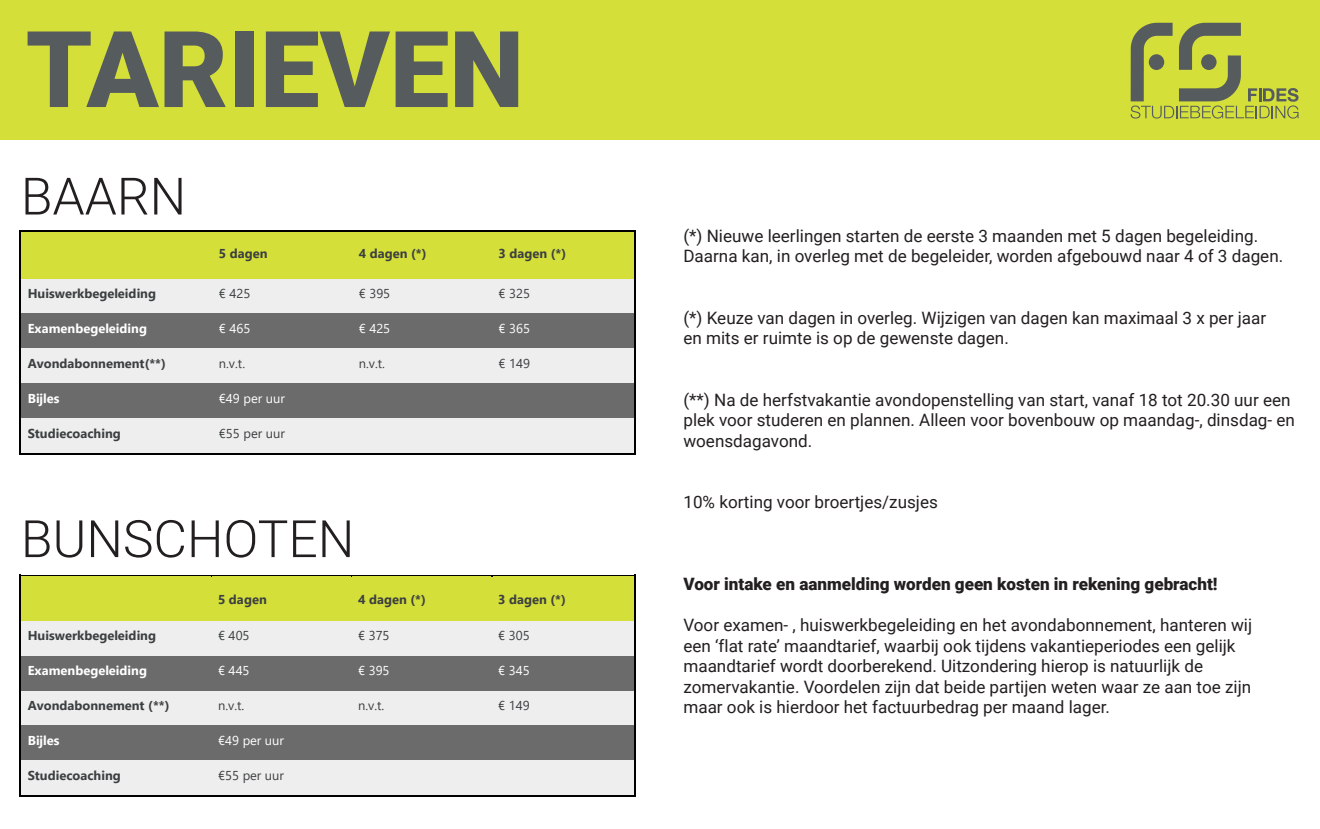
<style>
.page{position:relative;width:1320px;height:829px;background:#fff}
.page>*{position:absolute;margin:0;border:0;box-sizing:border-box;transform-origin:0 0}
.t1{font:900 106.19px "Roboto";color:#565c5e}
.t2{font:300 51.56px "Roboto";color:#231f20}
.t3{font:17.06px/20.5px "Roboto";color:#231f20}
.t4{font:900 17.06px "Roboto";color:#231f20}
.t5{font:700 12.88px "Segoe UI";color:#3c3f41}
.t6{font:12.88px "Segoe UI";letter-spacing:.005em;color:#3c3f41}
.t7{font:700 12.88px "Segoe UI";color:#fff}
.t8{font:12.88px "Segoe UI";letter-spacing:.005em;color:#fff}
</style>
<div class="page">
<div style="left:21px;top:232px;width:190px;height:46px;background:#d4df3a"></div>
<div style="left:211px;top:232px;width:140px;height:46px;background:#d4df3a"></div>
<div style="left:351px;top:232px;width:140px;height:46px;background:#d4df3a"></div>
<div style="left:491px;top:232px;width:143px;height:46px;background:#d4df3a"></div>
<hr style="left:21px;top:230px;width:190px;height:2px;background:#000001">
<hr style="left:213px;top:230px;width:138px;height:2px;background:#000001">
<hr style="left:353px;top:230px;width:138px;height:2px;background:#000001">
<hr style="left:493px;top:230px;width:141px;height:2px;background:#000001">
<hr style="left:19px;top:232px;width:2px;height:46px;background:#000001">
<hr style="left:634px;top:232px;width:2px;height:46px;background:#000001">
<div style="left:21px;top:278px;width:190px;height:35px;background:#edeeed"></div>
<div style="left:211px;top:278px;width:140px;height:35px;background:#edeeed"></div>
<div style="left:351px;top:278px;width:140px;height:35px;background:#edeeed"></div>
<div style="left:491px;top:278px;width:143px;height:35px;background:#edeeed"></div>
<hr style="left:19px;top:278px;width:2px;height:35px;background:#000001">
<hr style="left:634px;top:278px;width:2px;height:35px;background:#000001">
<div style="left:21px;top:313px;width:190px;height:35px;background:#6c6b6c"></div>
<div style="left:211px;top:313px;width:140px;height:35px;background:#6c6b6c"></div>
<div style="left:351px;top:313px;width:140px;height:35px;background:#6c6b6c"></div>
<div style="left:491px;top:313px;width:143px;height:35px;background:#6c6b6c"></div>
<hr style="left:19px;top:313px;width:2px;height:35px;background:#000001">
<hr style="left:634px;top:313px;width:2px;height:35px;background:#000001">
<div style="left:21px;top:348px;width:190px;height:35px;background:#edeeed"></div>
<div style="left:211px;top:348px;width:140px;height:35px;background:#edeeed"></div>
<div style="left:351px;top:348px;width:140px;height:35px;background:#edeeed"></div>
<div style="left:491px;top:348px;width:143px;height:35px;background:#edeeed"></div>
<hr style="left:19px;top:348px;width:2px;height:35px;background:#000001">
<hr style="left:634px;top:348px;width:2px;height:35px;background:#000001">
<div style="left:21px;top:383px;width:190px;height:35px;background:#6c6b6c"></div>
<div style="left:211px;top:383px;width:140px;height:35px;background:#6c6b6c"></div>
<div style="left:351px;top:383px;width:140px;height:35px;background:#6c6b6c"></div>
<div style="left:491px;top:383px;width:143px;height:35px;background:#6c6b6c"></div>
<hr style="left:19px;top:383px;width:2px;height:35px;background:#000001">
<hr style="left:634px;top:383px;width:2px;height:35px;background:#000001">
<div style="left:21px;top:418px;width:190px;height:35px;background:#edeeed"></div>
<div style="left:211px;top:418px;width:140px;height:35px;background:#edeeed"></div>
<div style="left:351px;top:418px;width:140px;height:35px;background:#edeeed"></div>
<div style="left:491px;top:418px;width:143px;height:35px;background:#edeeed"></div>
<hr style="left:19px;top:418px;width:2px;height:35px;background:#000001">
<hr style="left:21px;top:453px;width:190px;height:2px;background:#000001">
<hr style="left:212px;top:453px;width:139px;height:2px;background:#000001">
<hr style="left:352px;top:453px;width:139px;height:2px;background:#000001">
<hr style="left:492px;top:453px;width:142px;height:2px;background:#000001">
<hr style="left:634px;top:418px;width:2px;height:35px;background:#000001">
<div style="left:21px;top:577px;width:190px;height:44px;background:#d4df3a"></div>
<div style="left:211px;top:577px;width:140px;height:44px;background:#d4df3a"></div>
<div style="left:351px;top:577px;width:140px;height:44px;background:#d4df3a"></div>
<div style="left:491px;top:577px;width:143px;height:44px;background:#d4df3a"></div>
<hr style="left:21px;top:575px;width:190px;height:2px;background:#000001">
<hr style="left:213px;top:575px;width:138px;height:2px;background:#000001">
<hr style="left:353px;top:575px;width:138px;height:2px;background:#000001">
<hr style="left:493px;top:575px;width:141px;height:2px;background:#000001">
<hr style="left:19px;top:577px;width:2px;height:44px;background:#000001">
<hr style="left:634px;top:577px;width:2px;height:44px;background:#000001">
<div style="left:21px;top:621px;width:190px;height:35px;background:#edeeed"></div>
<div style="left:211px;top:621px;width:140px;height:35px;background:#edeeed"></div>
<div style="left:351px;top:621px;width:140px;height:35px;background:#edeeed"></div>
<div style="left:491px;top:621px;width:143px;height:35px;background:#edeeed"></div>
<hr style="left:19px;top:621px;width:2px;height:35px;background:#000001">
<hr style="left:634px;top:621px;width:2px;height:35px;background:#000001">
<div style="left:21px;top:656px;width:190px;height:34px;background:#6c6b6c"></div>
<div style="left:211px;top:656px;width:140px;height:34px;background:#6c6b6c"></div>
<div style="left:351px;top:656px;width:140px;height:34px;background:#6c6b6c"></div>
<div style="left:491px;top:656px;width:143px;height:34px;background:#6c6b6c"></div>
<hr style="left:19px;top:656px;width:2px;height:34px;background:#000001">
<hr style="left:634px;top:656px;width:2px;height:34px;background:#000001">
<div style="left:21px;top:690px;width:190px;height:35px;background:#edeeed"></div>
<div style="left:211px;top:690px;width:140px;height:35px;background:#edeeed"></div>
<div style="left:351px;top:690px;width:140px;height:35px;background:#edeeed"></div>
<div style="left:491px;top:690px;width:143px;height:35px;background:#edeeed"></div>
<hr style="left:19px;top:690px;width:2px;height:35px;background:#000001">
<hr style="left:634px;top:690px;width:2px;height:35px;background:#000001">
<div style="left:21px;top:725px;width:190px;height:35px;background:#6c6b6c"></div>
<div style="left:211px;top:725px;width:140px;height:35px;background:#6c6b6c"></div>
<div style="left:351px;top:725px;width:140px;height:35px;background:#6c6b6c"></div>
<div style="left:491px;top:725px;width:143px;height:35px;background:#6c6b6c"></div>
<hr style="left:19px;top:725px;width:2px;height:35px;background:#000001">
<hr style="left:634px;top:725px;width:2px;height:35px;background:#000001">
<div style="left:21px;top:760px;width:190px;height:35px;background:#edeeed"></div>
<div style="left:211px;top:760px;width:140px;height:35px;background:#edeeed"></div>
<div style="left:351px;top:760px;width:140px;height:35px;background:#edeeed"></div>
<div style="left:491px;top:760px;width:143px;height:35px;background:#edeeed"></div>
<hr style="left:19px;top:760px;width:2px;height:35px;background:#000001">
<hr style="left:21px;top:795px;width:190px;height:2px;background:#000001">
<hr style="left:212px;top:795px;width:139px;height:2px;background:#000001">
<hr style="left:352px;top:795px;width:139px;height:2px;background:#000001">
<hr style="left:492px;top:795px;width:142px;height:2px;background:#000001">
<hr style="left:634px;top:760px;width:2px;height:35px;background:#000001">
<div style="left:0;top:0;width:1319px;height:140px;background:#d4df3a"></div>
<svg style="left:1130px;top:23px;width:168px;height:96px"></svg>
<h1 class="t1" style="left:26px;top:-5px;width:500px">TARIEVEN</h1>
<h2 class="t2" style="left:21px;top:160px;width:167px">BAARN</h2>
<p class="t5" style="left:219px;top:241px;width:50px">5 dagen</p>
<p class="t5" style="left:359px;top:241px;width:69px">4 dagen (*)</p>
<p class="t5" style="left:498px;top:241px;width:69px">3 dagen (*)</p>
<p class="t5" style="left:28px;top:281px;width:130px">Huiswerkbegeleiding</p>
<p class="t6" style="left:219px;top:281px;width:33px">€ 425</p>
<p class="t6" style="left:359px;top:281px;width:33px">€ 395</p>
<p class="t6" style="left:498px;top:281px;width:33px">€ 325</p>
<p class="t7" style="left:28px;top:316px;width:121px">Examenbegeleiding</p>
<p class="t8" style="left:219px;top:316px;width:33px">€ 465</p>
<p class="t8" style="left:359px;top:316px;width:33px">€ 425</p>
<p class="t8" style="left:498px;top:316px;width:33px">€ 365</p>
<p class="t5" style="left:28px;top:351px;width:140px">Avondabonnement(**)</p>
<p class="t6" style="left:219px;top:351px;width:28px">n.v.t.</p>
<p class="t6" style="left:359px;top:351px;width:28px">n.v.t.</p>
<p class="t6" style="left:498px;top:351px;width:33px">€ 149</p>
<p class="t7" style="left:28px;top:386px;width:33px">Bijles</p>
<p class="t8" style="left:219px;top:386px;width:67px">€49 per uur</p>
<p class="t5" style="left:28px;top:421px;width:95px">Studiecoaching</p>
<p class="t6" style="left:219px;top:421px;width:67px">€55 per uur</p>
<h2 class="t2" style="left:21px;top:502px;width:335px">BUNSCHOTEN</h2>
<p class="t5" style="left:218px;top:587px;width:50px">5 dagen</p>
<p class="t5" style="left:358px;top:587px;width:69px">4 dagen (*)</p>
<p class="t5" style="left:498px;top:587px;width:69px">3 dagen (*)</p>
<p class="t5" style="left:28px;top:623px;width:130px">Huiswerkbegeleiding</p>
<p class="t6" style="left:218px;top:623px;width:33px">€ 405</p>
<p class="t6" style="left:358px;top:623px;width:33px">€ 375</p>
<p class="t6" style="left:498px;top:623px;width:33px">€ 305</p>
<p class="t7" style="left:28px;top:658px;width:121px">Examenbegeleiding</p>
<p class="t8" style="left:218px;top:658px;width:33px">€ 445</p>
<p class="t8" style="left:358px;top:658px;width:33px">€ 395</p>
<p class="t8" style="left:498px;top:658px;width:33px">€ 345</p>
<p class="t5" style="left:28px;top:693px;width:143px">Avondabonnement (**)</p>
<p class="t6" style="left:218px;top:693px;width:28px">n.v.t.</p>
<p class="t6" style="left:358px;top:693px;width:28px">n.v.t.</p>
<p class="t6" style="left:498px;top:693px;width:33px">€ 149</p>
<p class="t7" style="left:28px;top:728px;width:33px">Bijles</p>
<p class="t8" style="left:218px;top:728px;width:67px">€49 per uur</p>
<p class="t5" style="left:28px;top:763px;width:95px">Studiecoaching</p>
<p class="t6" style="left:218px;top:763px;width:67px">€55 per uur</p>
<p class="t3" style="left:683px;top:225px;width:601px">(*) Nieuwe leerlingen starten de eerste 3 maanden met 5 dagen begeleiding.<br>Daarna kan, in overleg met de begeleider, worden afgebouwd naar 4 of 3 dagen.</p>
<p class="t3" style="left:683px;top:307px;width:584px">(*) Keuze van dagen in overleg. Wijzigen van dagen kan maximaal 3 x per jaar en mits er ruimte is op de gewenste dagen.</p>
<p class="t3" style="left:683px;top:389px;width:613px">(**) Na de herfstvakantie avondopenstelling van start, vanaf 18 tot 20.30 uur een plek voor studeren en plannen. Alleen voor bovenbouw op maandag-, dinsdag- en woensdagavond.</p>
<p class="t3" style="left:683px;top:491px;width:256px">10% korting voor broertjes/zusjes</p>
<p class="t4" style="left:683px;top:572px;width:535px">Voor intake en aanmelding worden geen kosten in rekening gebracht!</p>
<p class="t3" style="left:683px;top:614px;width:570px">Voor examen- , huiswerkbegeleiding en het avondabonnement, hanteren wij een ‘flat rate’ maandtarief, waarbij ook tijdens vakantieperiodes een gelijk maandtarief wordt doorberekend. Uitzondering hierop is natuurlijk de zomervakantie. Voordelen zijn dat beide partijen weten waar ze aan toe zijn maar ook is hierdoor het factuurbedrag per maand lager.</p>
</div>
